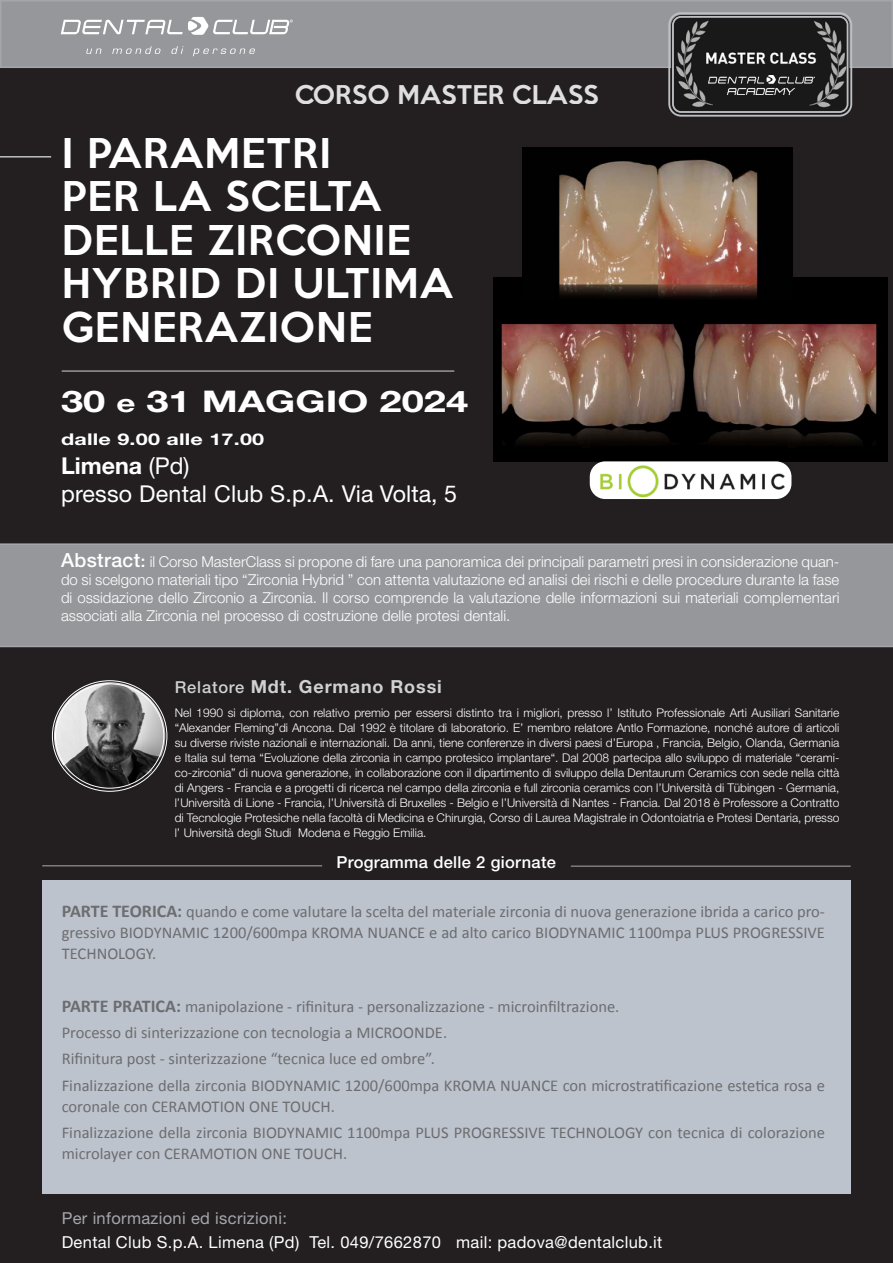
<style>
.page{position:relative;width:893px;height:1263px;background:#231f20}
.page>*{position:absolute;margin:0;border:0;box-sizing:border-box;transform-origin:0 0}
.t1{font:500 37.5px/43.5px "Keep Calm";letter-spacing:.03em;color:#fff}
.t2{font:700 29.85px "Helvetica Neue LT Std";color:#fff;scale:1.33 1}
.t3{font:500 23.55px "Keep Calm";letter-spacing:.01em;color:#fff}
.t4{font:23.25px "Helvetica Neue LT Std";letter-spacing:.01em;color:#fff}
.t5{font:700 23.25px "Helvetica Neue LT Std";color:#fff}
.t6{font:700 18px "Helvetica Neue LT Std";letter-spacing:.05em;color:#d0d1d3}
._00_INDEX_1{font:16.5px/21px "Calibri";color:#6c6d70}
.t7{font:16.5px "Helvetica Neue LT Std";letter-spacing:.02em;color:#fff}
.t8{font:16.5px "Helvetica Neue LT Std";letter-spacing:.02em;color:#a5a6aa}
.t9{font:500 16.5px "Helvetica Neue LT Std";letter-spacing:.02em;color:#fff}
.t10{font:700 16.2px "Helvetica Neue LT Std";letter-spacing:.01em;color:#fff;scale:1.33 1}
.t11{font:300 15px/18px "Helvetica Neue LT Std";color:#fff;text-align:justify}
.t12{font:300 12px/15px "Helvetica Neue LT Std";color:#fff;text-align:justify}
.s1{font-size:24.9px}
.s2{font-weight:400}
.s3{font-weight:500;font-size:19.5px}
.s4{font-weight:500;font-size:16.5px}
.s5{font-weight:500;font-size:16.5px;color:#cfd0d2}
.s6{font-weight:700;font-size:18px}
</style>
<div class="page">
<div style="left:1px;top:1px;width:891px;height:66px;background:#95979a"></div>
<div style="left:0;top:0;width:893px;height:68px;border:2px solid #a5a6aa"></div>
<div style="left:0;top:543px;width:893px;height:104px;background:#95979a"></div>
<img style="left:54px;top:682px;width:111px;height:108px">
<img style="left:493px;top:278px;width:395px;height:183px">
<img style="left:522px;top:148px;width:270px;height:152px">
<hr style="left:62px;top:370px;width:392px;height:2px;background:#bebfc2">
<svg style="left:86px;top:49px;width:16px;height:5px"></svg>
<svg style="left:112px;top:46px;width:49px;height:8px"></svg>
<svg style="left:171px;top:46px;width:12px;height:8px"></svg>
<svg style="left:193px;top:49px;width:62px;height:7px"></svg>
<svg style="left:61px;top:17px;width:232px;height:18px"></svg>
<div style="left:42px;top:880px;width:809px;height:314px;background:#bdc3cc"></div>
<hr style="left:42px;top:865px;width:280px;height:1px;background:#a8a9ad">
<hr style="left:571px;top:866px;width:280px;height:1px;background:#a8a9ad">
<hr style="left:0;top:156px;width:51px;height:2px;background:#bebfc2">
<img style="left:671px;top:15px;width:178px;height:99px">
<div style="left:668px;top:12px;width:184px;height:105px;border:2px solid #bebfc2;border-radius:12px"></div>
<div style="left:672px;top:16px;width:176px;height:97px;border:2px solid #bebfc2;border-radius:8px"></div>
<img style="left:708px;top:75px;width:106px;height:19px">
<img style="left:590px;top:461px;width:201px;height:38px">
<h3 class="t3" style="left:294px;top:74px;width:306px">CORSO MASTER CLASS</h3>
<p class="t1" style="left:62px;top:128px;width:393px">I PARAMETRI<br>PER LA SCELTA<br>DELLE ZIRCONIE<br>HYBRID DI ULTIMA<br>GENERAZIONE</p>
<p class="t2" style="left:61px;top:383px;width:308px">30 <span class="s1">e</span> 31 MAGGIO 2024</p>
<p class="t10" style="left:61px;top:429px;width:154px">dalle 9.00 alle 17.00</p>
<p class="t5" style="left:61px;top:452px;width:130px">Limena <span class="s2">(Pd)</span></p>
<p class="t4" style="left:61px;top:480px;width:397px">presso Dental Club S.p.A. Via Volta, 5</p>
<p class="t11" style="left:61px;top:552px;width:780px"><span class="s3">Abstract</span><span class="s4">:</span> il Corso MasterClass si propone di fare una panoramica dei principali parametri presi in considerazione quan&shy;do si scelgono materiali tipo “Zirconia Hybrid ” con attenta valutazione ed analisi dei rischi e delle procedure durante la fase di ossidazione dello Zirconio a Zirconia. Il corso comprende la valutazione delle informazioni sui materiali complementari associati alla Zirconia nel processo di costruzione delle protesi dentali.</p>
<p class="t6" style="left:175px;top:676px;width:269px"><span class="s5">Relatore</span> Mdt. Germano Rossi</p>
<p class="t12" style="left:175px;top:705px;width:666px">Nel 1990 si diploma, con relativo premio per essersi distinto tra i migliori, presso l’ Istituto Professionale Arti Ausiliari Sanitarie “Alexander Fleming”di Ancona. Dal 1992 è titolare di laboratorio. E’ membro relatore Antlo Formazione, nonché autore di articoli su diverse riviste nazionali e internazionali. Da anni, tiene conferenze in diversi paesi d’Europa , Francia, Belgio, Olanda, Germania e Italia sul tema “Evoluzione della zirconia in campo protesico implantare“. Dal 2008 partecipa allo sviluppo di materiale “cerami&shy;co-zirconia” di nuova generazione, in collaborazione con il dipartimento di sviluppo della Dentaurum Ceramics con sede nella città di Angers - Francia e a progetti di ricerca nel campo della zirconia e full zirconia ceramics con l’Università di Tübingen - Germania, l’Università di Lione - Francia, l’Università di Bruxelles - Belgio e l’Università di Nantes - Francia. Dal 2018 è Professore a Contratto di Tecnologie Protesiche nella facoltà di Medicina e Chirurgia, Corso di Laurea Magistrale in Odontoiatria e Protesi Dentaria, presso l’ Università degli Studi Modena e Reggio Emilia.</p>
<p class="t9" style="left:336px;top:852px;width:221px">Programma delle 2 giornate</p>
<p class="_00_INDEX_1" style="left:62px;top:900px;width:765px;text-align:justify"><span class="s6">PARTE TEORICA:</span> quando e come valutare la scelta del materiale zirconia di nuova generazione ibrida a carico pro&shy;gressivo BIODYNAMIC 1200/600mpa KROMA NUANCE e ad alto carico BIODYNAMIC 1100mpa PLUS PROGRESSIVE TECHNOLOGY.</p>
<p class="_00_INDEX_1" style="left:62px;top:995px;width:559px"><span class="s6">PARTE PRATICA:</span> manipolazione - rifinitura - personalizzazione - microinfiltrazione.</p>
<p class="_00_INDEX_1" style="left:62px;top:1021px;width:387px">Processo di sinterizzazione con tecnologia a MICROONDE.</p>
<p class="_00_INDEX_1" style="left:62px;top:1048px;width:375px">Rifinitura post - sinterizzazione “tecnica luce ed ombre”.</p>
<p class="_00_INDEX_1" style="left:62px;top:1074px;width:765px">Finalizzazione della zirconia BIODYNAMIC 1200/600mpa KROMA NUANCE con microstratificazione estetica rosa e coronale con CERAMOTION ONE TOUCH.</p>
<p class="_00_INDEX_1" style="left:62px;top:1121px;width:765px">Finalizzazione della zirconia BIODYNAMIC 1100mpa PLUS PROGRESSIVE TECHNOLOGY con tecnica di colorazione microlayer con CERAMOTION ONE TOUCH.</p>
<p class="t8" style="left:62px;top:1209px;width:227px">Per informazioni ed iscrizioni:</p>
<p class="t7" style="left:62px;top:1233px;width:602px">Dental Club S.p.A. Limena (Pd) Tel. 049/7662870 mail: padova@dentalclub.it</p>
</div>
